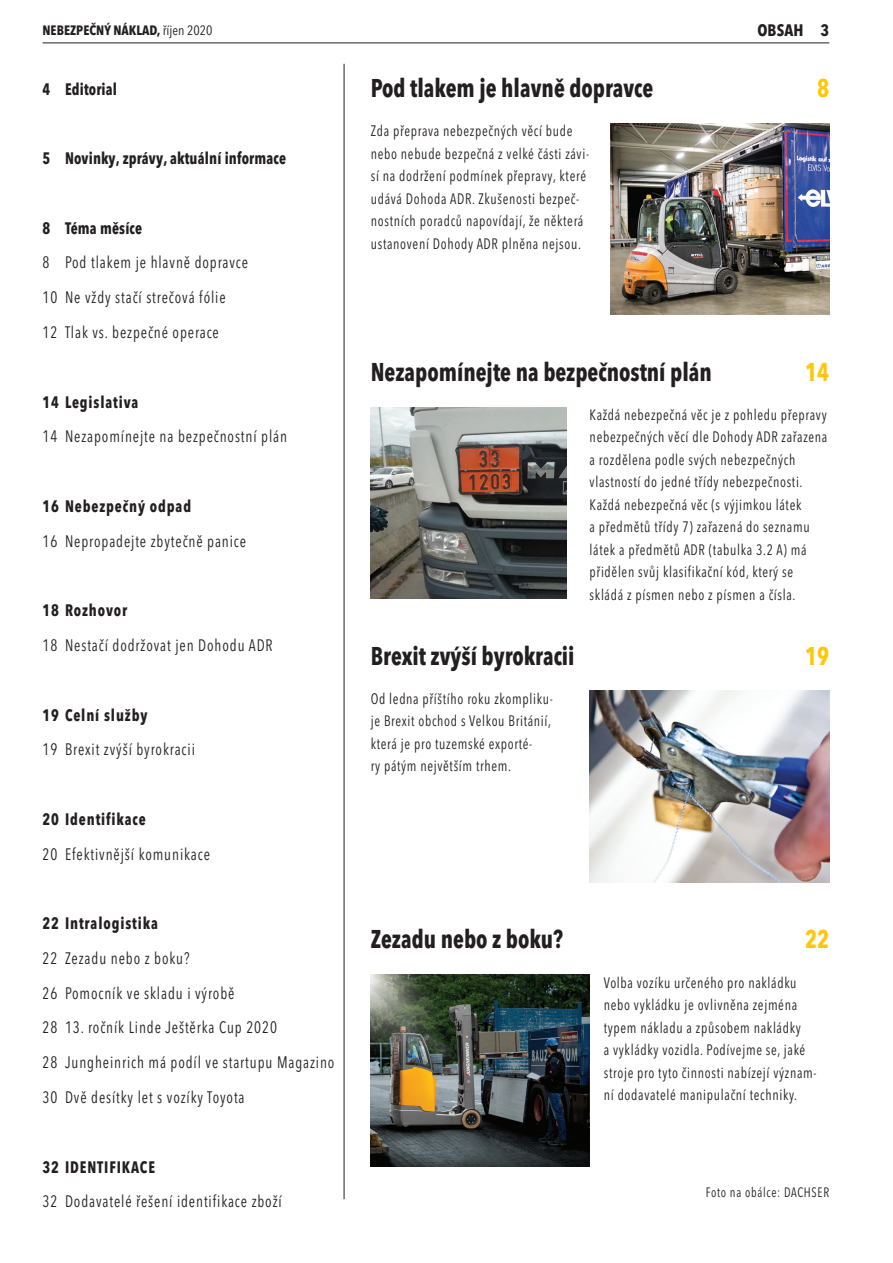
<style>
.page{position:relative;width:893px;height:1263px;background:#fff}
.page>*{position:absolute;margin:0;border:0;box-sizing:border-box;transform-origin:0 0}
.t1{font:700 condensed 25.5px "Avenir Next LT Pro";color:#231f20;scale:.9 1}
.t2{font:700 condensed 25.5px "Avenir Next LT Pro";color:#fec70c;scale:.9 1}
.t3{font:condensed 16.5px/34.8px "Avenir Next LT Pro";letter-spacing:.06em;color:#231f20;scale:.9 1}
.t4{font:700 condensed 16.5px "Avenir Next LT Pro";letter-spacing:.06em;color:#231f20;scale:.9 1}
.t5{font:700 condensed 16.5px "Avenir Next LT Pro";letter-spacing:.01em;color:#231f20;scale:.9 1}
.t6{font:700 condensed 16.5px "Avenir Next LT Pro";letter-spacing:.06em;color:#231f20}
.t7{font:condensed 15px/22.5px "Avenir Next LT Pro";letter-spacing:.05em;color:#231f20;scale:.9 1}
.t8{font:700 condensed 13.5px "Avenir Next LT Pro";color:#231f20}
.t9{font:condensed 13.5px "Avenir Next LT Pro";letter-spacing:.06em;color:#231f20;scale:.9 1}
.s1{font-weight:400}
</style>
<div class="page">
<hr style="left:43px;top:43px;width:786px;height:1px;background:#231f20">
<hr style="left:344px;top:64px;width:1px;height:1135px;background:#231f20">
<img style="left:610px;top:123px;width:219px;height:192px">
<img style="left:371px;top:407px;width:195px;height:191px">
<img style="left:590px;top:691px;width:239px;height:191px">
<img style="left:370px;top:975px;width:219px;height:191px">
<p class="t8" style="left:43px;top:22px;width:171px">NEBEZPEČNÝ NÁKLAD, <span class="s1">říjen 2020</span></p>
<p class="t6" style="left:757px;top:20px;width:73px">OBSAH 3</p>
<p class="t5" style="left:43px;top:79px;width:84px">4 Editorial</p>
<p class="t5" style="left:43px;top:148px;width:272px">5 Novinky, zprávy, aktuální informace</p>
<p class="t5" style="left:43px;top:218px;width:112px">8 Téma měsíce</p>
<p class="t3" style="left:43px;top:245px;width:230px">8 Pod tlakem je hlavně dopravce<br>10 Ne vždy stačí strečová fólie<br>12 Tlak vs. bezpečné operace</p>
<p class="t4" style="left:43px;top:392px;width:108px">14 Legislativa</p>
<p class="t3" style="left:43px;top:419px;width:273px">14 Nezapomínejte na bezpečnostní plán</p>
<p class="t4" style="left:43px;top:496px;width:167px">16 Nebezpečný odpad</p>
<p class="t3" style="left:43px;top:523px;width:228px">16 Nepropadejte zbytečně panice</p>
<p class="t4" style="left:43px;top:600px;width:96px">18 Rozhovor</p>
<p class="t3" style="left:43px;top:628px;width:257px">18 Nestačí dodržovat jen Dohodu ADR</p>
<p class="t4" style="left:43px;top:705px;width:118px">19 Celní služby</p>
<p class="t3" style="left:43px;top:732px;width:171px">19 Brexit zvýší byrokracii</p>
<p class="t4" style="left:43px;top:809px;width:116px">20 Identifikace</p>
<p class="t3" style="left:43px;top:836px;width:188px">20 Efektivnější komunikace</p>
<p class="t4" style="left:43px;top:913px;width:130px">22 Intralogistika</p>
<p class="t3" style="left:43px;top:941px;width:326px">22 Zezadu nebo z boku?<br>26 Pomocník ve skladu i výrobě<br>28 13. ročník Linde Ještěrka Cup 2020<br>28 Jungheinrich má podíl ve startupu Magazino 30 Dvě desítky let s vozíky Toyota</p>
<p class="t4" style="left:43px;top:1157px;width:127px">32 IDENTIFIKACE</p>
<p class="t3" style="left:43px;top:1184px;width:267px">32 Dodavatelé řešení identifikace zboží</p>
<h1 class="t1" style="left:371px;top:72px;width:316px">Pod tlakem je hlavně dopravce</h1>
<p class="t7" style="left:371px;top:119px;width:244px">Zda přeprava nebezpečných věcí bude nebo nebude bezpečná z velké části závi&shy;sí na dodržení podmínek přepravy, které udává Dohoda ADR. Zkušenosti bezpeč&shy;nostních poradců napovídají, že některá ustanovení Dohody ADR plněna nejsou.</p>
<h1 class="t2" style="left:817px;top:72px;width:15px">8</h1>
<h1 class="t1" style="left:371px;top:356px;width:381px">Nezapomínejte na bezpečnostní plán</h1>
<p class="t7" style="left:590px;top:403px;width:266px">Každá nebezpečná věc je z pohledu přepravy nebezpečných věcí dle Dohody ADR zařazena a rozdělena podle svých nebezpečných vlastností do jedné třídy nebezpečnosti.<br>Každá nebezpečná věc (s výjimkou látek<br>a předmětů třídy 7) zařazená do seznamu látek a předmětů ADR (tabulka 3.2 A) má přidělen svůj klasifikační kód, který se skládá z písmen nebo z písmen a čísla.</p>
<h1 class="t2" style="left:805px;top:356px;width:28px">14</h1>
<h1 class="t1" style="left:371px;top:640px;width:228px">Brexit zvýší byrokracii</h1>
<p class="t7" style="left:371px;top:687px;width:204px">Od ledna příštího roku zkompliku&shy;je Brexit obchod s Velkou Británií, která je pro tuzemské exporté-<br>ry pátým největším trhem.</p>
<h1 class="t2" style="left:805px;top:640px;width:28px">19</h1>
<h1 class="t1" style="left:371px;top:924px;width:215px">Zezadu nebo z boku?</h1>
<h1 class="t2" style="left:805px;top:924px;width:28px">22</h1>
<p class="t7" style="left:604px;top:971px;width:238px">Volba vozíku určeného pro nakládku nebo vykládku je ovlivněna zejména typem nákladu a způsobem nakládky<br>a vykládky vozidla. Podívejme se, jaké stroje pro tyto činnosti nabízejí význam&shy;ní dodavatelé manipulační techniky.</p>
<p class="t9" style="left:706px;top:1184px;width:139px">Foto na obálce: DACHSER</p>
</div>
